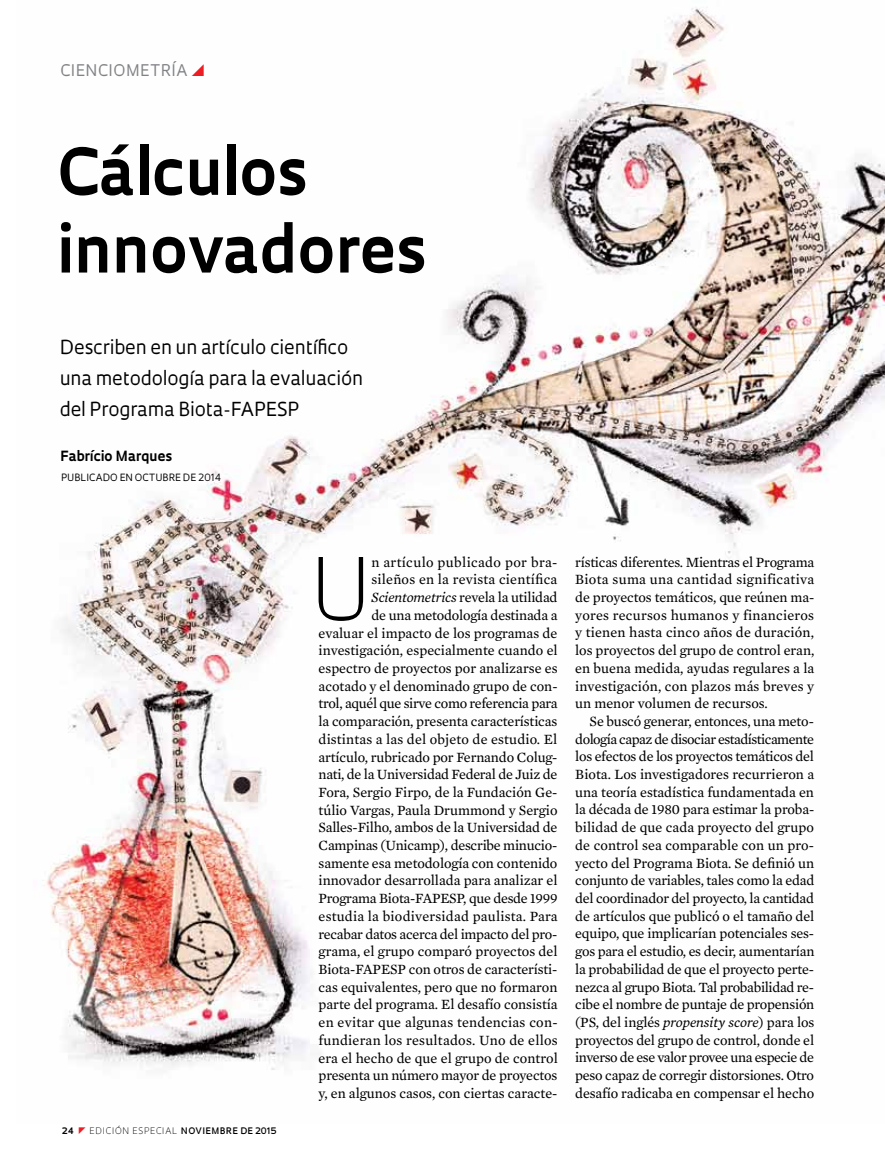
<style>
.page{position:relative;width:885px;height:1169px;background:#fff}
.page>*{position:absolute;margin:0;border:0;box-sizing:border-box;transform-origin:0 0}
.t1{font:300 83.55px "Oculum";color:#000}
.t2{font:700 62.7px/77.7px "Oculum";color:#000}
.t3{font:18.75px/30.9px "Oculum";letter-spacing:-.01em;color:#000}
.t4{font:15.6px "Oculum";letter-spacing:.035em;color:#808285}
.t5{font:14.4px/17.7px "Mercury Text G2";color:#000;text-align:justify}
.t6{font:700 13.65px "Oculum";letter-spacing:-.005em;color:#000}
.t7{font:9.75px "Oculum";color:#000}
.t8{font:300 8.7px "Oculum";letter-spacing:.075em;color:#000}
.t9{font:700 8.7px "Oculum";color:#000}
.s1{font-weight:600}
.s2{font-style:italic}
</style>
<div class="page">
<img style="left:42px;top:8px;width:843px;height:1062px">
<svg style="left:192px;top:64px;width:12px;height:12px"></svg>
<p class="t4" style="left:60px;top:60px;width:123px">CIENCIOMETRÍa</p>
<h2 class="t2" style="left:57px;top:129px;width:370px">Cálculos innovadores</h2>
<h3 class="t3" style="left:60px;top:331px;width:305px">Describen en un artículo científico una metodología para la evaluación del Programa Biota-FAPESP</h3>
<p class="t6" style="left:60px;top:446px;width:113px">Fabrício Marques</p>
<p class="t7" style="left:61px;top:470px;width:82px">PUBLICADO en octubre</p>
<p class="t7" style="left:183px;top:470px;width:40px">de 2014</p>
<p class="t9" style="left:62px;top:1124px;width:13px">24</p>
<p class="t8" style="left:89px;top:1124px;width:189px">EDICIÓN ESPECIAL <span class="s1">NOVIEMBRE DE 2015</span></p>
<p class="t5" style="left:319px;top:552px;width:241px;text-align:right">n artículo publicado por bra-<br>sileños en la revista científica <span class="s2">Scientometrics</span> revela la utilidad<br>de una metodología destinada a<br>evaluar el impacto de los programas de investigación, especialmente cuando el espectro de proyectos por analizarse es acotado y el denominado grupo de con&shy;trol, aquél que sirve como referencia para la comparación, presenta características distintas a las del objeto de estudio. El artículo, rubricado por Fernando Colug&shy;nati, de la Universidad Federal de Juiz de Fora, Sergio Firpo, de la Fundación Ge&shy;túlio Vargas, Paula Drummond y Sergio Salles-Filho, ambos de la Universidad de Campinas (Unicamp), describe minucio&shy;samente esa metodología con contenido innovador desarrollada para analizar el Programa Biota-FAPESP, que desde 1999 estudia la biodiversidad paulista. Para recabar datos acerca del impacto del pro&shy;grama, el grupo comparó proyectos del Biota-FAPESP con otros de característi&shy;cas equivalentes, pero que no formaron parte del programa. El desafío consistía en evitar que algunas tendencias con&shy;fundieran los resultados. Uno de ellos era el hecho de que el grupo de control presenta un número mayor de proyectos y, en algunos casos, con ciertas caracte-</p>
<p class="t5" style="left:575px;top:552px;width:241px">rísticas diferentes. Mientras el Programa Biota suma una cantidad significativa de proyectos temáticos, que reúnen ma&shy;yores recursos humanos y financieros y tienen hasta cinco años de duración, los proyectos del grupo de control eran, en buena medida, ayudas regulares a la investigación, con plazos más breves y un menor volumen de recursos.</p>
<h1 class="t1" style="left:310px;top:531px;width:63px">U</h1>
<p class="t5" style="left:575px;top:711px;width:241px;text-indent:14px">Se buscó generar, entonces, una meto&shy;dología capaz de disociar estadísticamente los efectos de los proyectos temáticos del Biota. Los investigadores recurrieron a una teoría estadística fundamentada en la década de 1980 para estimar la proba&shy;bilidad de que cada proyecto del grupo de control sea comparable con un pro&shy;yecto del Programa Biota. Se definió un conjunto de variables, tales como la edad del coordinador del proyecto, la cantidad de artículos que publicó o el tamaño del equipo, que implicarían potenciales ses&shy;gos para el estudio, es decir, aumentarían la probabilidad de que el proyecto perte&shy;nezca al grupo Biota. Tal probabilidad re&shy;cibe el nombre de puntaje de propensión (PS, del inglés <span class="s2">propensity score</span>) para los proyectos del grupo de control, donde el inverso de ese valor provee una especie de peso capaz de corregir distorsiones. Otro desafío radicaba en compensar el hecho</p>
</div>
